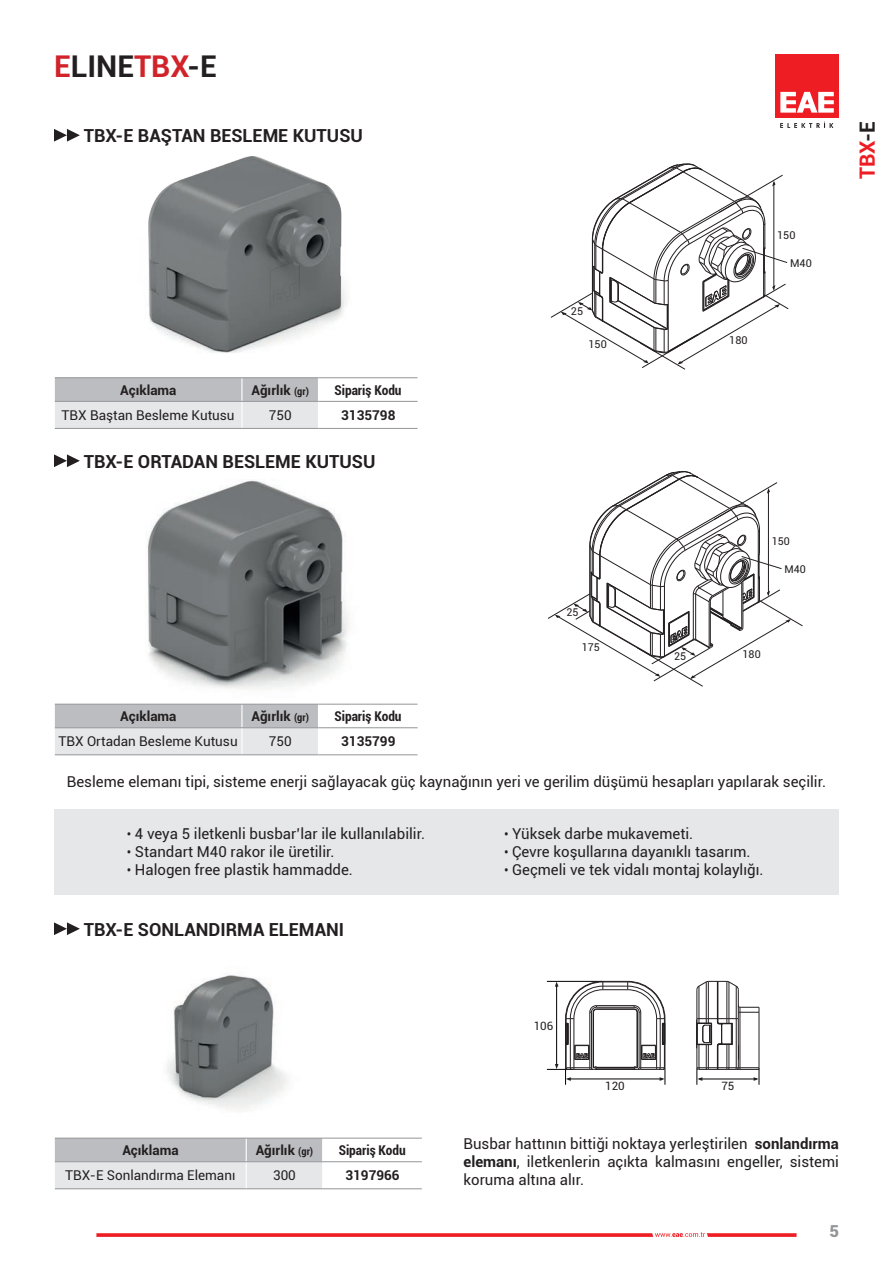
<style>
.page{position:relative;width:893px;height:1263px;background:#fff}
.page>*{position:absolute;margin:0;border:0;box-sizing:border-box;transform-origin:0 0}
.t1{font:700 30px "Roboto";color:#231f20}
.t2{font:700 21px "Roboto";color:#ee1d23}
.t3{font:700 18px "Roboto";color:#231f20}
.t4{font:900 16.5px "Roboto";color:#939598}
.t5{font:15px/18px "Roboto";color:#231f20;text-align:justify}
.t6{font:700 13.5px "Roboto";color:#231f20}
.t7{font:13.5px "Roboto";color:#231f20}
.t8{font:700 condensed 13.5px "Roboto";color:#231f20}
.t9{font:11.55px "Roboto";color:#231f20}
.t10{font:10.8px "Roboto";color:#231f20}
.t11{font:10.65px "Roboto";color:#231f20}
.s1{color:#d1232a}
.s2{font-stretch:condensed;font-size:10.5px}
.s3{font-size:13.5px}
.s4{color:#231f20}
.s5{font-weight:700}
</style>
<div class="page">
<svg style="left:96px;top:1232px;width:700px;height:5px"></svg>
<div style="left:775px;top:54px;width:64px;height:64px;background:#ee1d23"></div>
<svg style="left:780px;top:92px;width:54px;height:21px"></svg>
<svg style="left:780px;top:122px;width:53px;height:6px"></svg>
<img style="left:55px;top:480px;width:363px;height:224px">
<svg style="left:548px;top:471px;width:255px;height:216px"></svg>
<img style="left:148px;top:157px;width:198px;height:196px">
<svg style="left:54px;top:129px;width:26px;height:13px"></svg>
<svg style="left:54px;top:454px;width:26px;height:13px"></svg>
<svg style="left:55px;top:378px;width:363px;height:50px"></svg>
<hr style="left:55px;top:377px;width:187px;height:1px;background:#939598">
<hr style="left:242px;top:377px;width:76px;height:1px;background:#939598">
<hr style="left:318px;top:377px;width:100px;height:1px;background:#939598">
<hr style="left:55px;top:401px;width:187px;height:1px;background:#939598">
<hr style="left:242px;top:401px;width:76px;height:1px;background:#939598">
<hr style="left:318px;top:401px;width:100px;height:1px;background:#939598">
<hr style="left:55px;top:428px;width:187px;height:1px;background:#939598">
<hr style="left:242px;top:428px;width:76px;height:1px;background:#939598">
<hr style="left:318px;top:428px;width:100px;height:1px;background:#939598">
<svg style="left:55px;top:705px;width:363px;height:49px"></svg>
<hr style="left:55px;top:704px;width:187px;height:1px;background:#939598">
<hr style="left:242px;top:704px;width:76px;height:1px;background:#939598">
<hr style="left:318px;top:704px;width:100px;height:1px;background:#939598">
<hr style="left:55px;top:727px;width:187px;height:1px;background:#939598">
<hr style="left:242px;top:727px;width:76px;height:1px;background:#939598">
<hr style="left:318px;top:727px;width:100px;height:1px;background:#939598">
<hr style="left:55px;top:754px;width:187px;height:1px;background:#939598">
<hr style="left:242px;top:754px;width:76px;height:1px;background:#939598">
<hr style="left:318px;top:754px;width:100px;height:1px;background:#939598">
<div style="left:54px;top:809px;width:785px;height:86px;background:#e6e7e9"></div>
<svg style="left:550px;top:163px;width:239px;height:207px"></svg>
<img style="left:77px;top:975px;width:318px;height:163px">
<svg style="left:547px;top:981px;width:119px;height:104px"></svg>
<svg style="left:696px;top:981px;width:64px;height:104px"></svg>
<svg style="left:55px;top:1139px;width:367px;height:49px"></svg>
<hr style="left:55px;top:1138px;width:191px;height:1px;background:#939598">
<hr style="left:246px;top:1138px;width:77px;height:1px;background:#939598">
<hr style="left:323px;top:1138px;width:99px;height:1px;background:#939598">
<hr style="left:55px;top:1161px;width:191px;height:1px;background:#939598">
<hr style="left:246px;top:1161px;width:77px;height:1px;background:#939598">
<hr style="left:323px;top:1161px;width:99px;height:1px;background:#939598">
<hr style="left:55px;top:1188px;width:191px;height:1px;background:#939598">
<hr style="left:246px;top:1188px;width:77px;height:1px;background:#939598">
<hr style="left:323px;top:1188px;width:99px;height:1px;background:#939598">
<svg style="left:54px;top:922px;width:26px;height:13px"></svg>
<h1 class="t1" style="left:54px;top:45px;width:164px"><span class="s1">E</span>LINE<span class="s1">TBX</span>-E</h1>
<p class="t3" style="left:84px;top:123px;width:281px">TBX-E BAŞTAN BESLEME KUTUSU</p>
<p class="t6" style="left:120px;top:380px;width:58px">Açıklama</p>
<p class="t6" style="left:251px;top:380px;width:59px">Ağırlık <span class="s2">(gr)</span></p>
<p class="t8" style="left:334px;top:380px;width:69px">Sipariş Kodu</p>
<p class="t7" style="left:62px;top:406px;width:175px">TBX Baştan Besleme Kutusu</p>
<p class="t7" style="left:269px;top:406px;width:24px">750</p>
<p class="t6" style="left:341px;top:406px;width:56px">3135798</p>
<p class="t3" style="left:84px;top:449px;width:293px">TBX-E ORTADAN BESLEME KUTUSU</p>
<p class="t6" style="left:120px;top:707px;width:58px">Açıklama</p>
<p class="t6" style="left:251px;top:707px;width:59px">Ağırlık <span class="s2">(gr)</span></p>
<p class="t8" style="left:334px;top:707px;width:69px">Sipariş Kodu</p>
<p class="t7" style="left:59px;top:732px;width:181px">TBX Ortadan Besleme Kutusu</p>
<p class="t7" style="left:269px;top:732px;width:24px">750</p>
<p class="t6" style="left:341px;top:732px;width:56px">3135799</p>
<p class="t10" style="left:571px;top:303px;width:14px">25</p>
<p class="t10" style="left:588px;top:336px;width:20px">150</p>
<p class="t10" style="left:729px;top:332px;width:20px">180</p>
<p class="t10" style="left:777px;top:227px;width:20px">150</p>
<p class="t10" style="left:790px;top:255px;width:23px">M40</p>
<p class="t11" style="left:566px;top:605px;width:14px">25</p>
<p class="t11" style="left:582px;top:640px;width:20px">175</p>
<p class="t11" style="left:674px;top:649px;width:14px">25</p>
<p class="t11" style="left:772px;top:534px;width:20px">150</p>
<p class="t11" style="left:784px;top:561px;width:23px">M40</p>
<p class="t11" style="left:743px;top:647px;width:20px">180</p>
<p class="t5" style="left:67px;top:772px;width:761px">Besleme elemanı tipi, sisteme enerji sağlayacak güç kaynağının yeri ve gerilim düşümü hesapları yapılarak seçilir.</p>
<p class="t5" style="left:127px;top:824px;width:300px"><span class="s3">•</span> 4 veya 5 iletkenli busbar’lar ile kullanılabilir.</p>
<p class="t5" style="left:127px;top:842px;width:209px"><span class="s3">•</span> Standart M40 rakor ile üretilir.</p>
<p class="t5" style="left:127px;top:860px;width:227px"><span class="s3">•</span> Halogen free plastik hammadde.</p>
<p class="t3" style="left:84px;top:917px;width:262px">TBX-E SONLANDIRMA ELEMANI</p>
<p class="t5" style="left:504px;top:824px;width:191px"><span class="s3">•</span> Yüksek darbe mukavemeti.</p>
<p class="t5" style="left:504px;top:842px;width:248px"><span class="s3">•</span> Çevre koşullarına dayanıklı tasarım.</p>
<p class="t5" style="left:504px;top:860px;width:261px"><span class="s3">•</span> Geçmeli ve tek vidalı montaj kolaylığı.</p>
<h2 class="t2" style="left:853px;top:179px;width:60px;rotate:-90deg">TBX<span class="s4">-E</span></h2>
<p class="t6" style="left:122px;top:1141px;width:58px">Açıklama</p>
<p class="t6" style="left:256px;top:1141px;width:59px">Ağırlık <span class="s2">(gr)</span></p>
<p class="t8" style="left:339px;top:1141px;width:69px">Sipariş Kodu</p>
<p class="t7" style="left:65px;top:1166px;width:172px">TBX-E Sonlandırma Elemanı</p>
<p class="t7" style="left:273px;top:1166px;width:24px">300</p>
<p class="t6" style="left:345px;top:1166px;width:56px">3197966</p>
<p class="t9" style="left:534px;top:1017px;width:21px">106</p>
<p class="t9" style="left:605px;top:1078px;width:21px">120</p>
<p class="t9" style="left:721px;top:1078px;width:15px">75</p>
<p class="t5" style="left:463px;top:1134px;width:377px">Busbar hattının bittiği noktaya yerleştirilen <span class="s5">sonlandırma elemanı</span>, iletkenlerin açıkta kalmasını engeller, sistemi koruma altına alır.</p>
<p class="t4" style="left:829px;top:1219px;width:11px">5</p>
</div>
